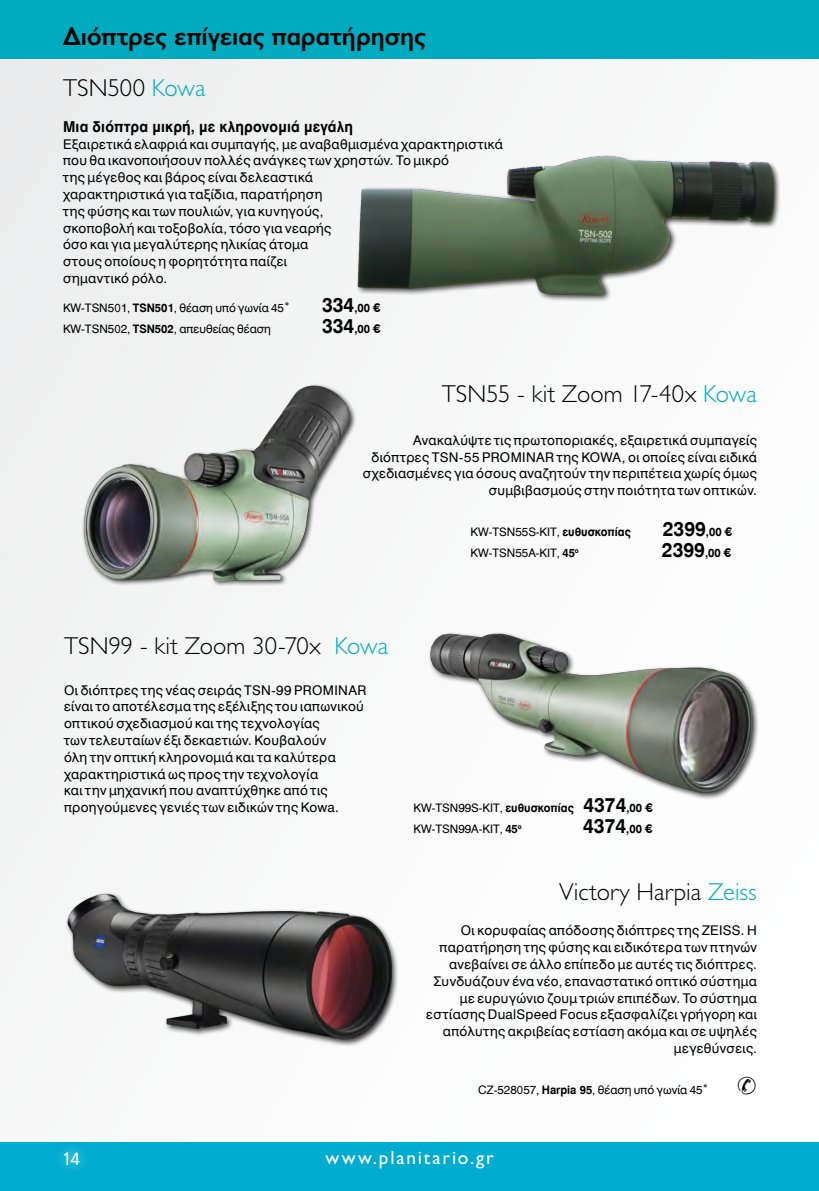
<style>
.page{position:relative;width:819px;height:1191px;background:#fff}
.page>*{position:absolute;margin:0;border:0;box-sizing:border-box;transform-origin:0 0}
.Text{font:26.25px "GR Cf Jeckyl Light Bold";color:#000}
.Text-2{font:300 24.5px "GR Cf Jeckyl";color:#000}
.t1{font:700 21px "PA Sans Serif";color:#000}
.t2{font:19.25px "GR Cf Jeckyl";letter-spacing:.095em;color:#fff}
.Text-3{font:700 15.75px "PA Sans Serif";letter-spacing:.015em;color:#000}
.Text-4{font:14px/16.8px "PA Sans Serif";letter-spacing:.025em;color:#000}
.t3{font:12.25px "PA Sans Serif";color:#000}
.s1{color:#00abbd}
.s2{font-weight:700}
.s3{font-size:12.25px}
.s4{font-weight:700;font-size:21px}
</style>
<div class="page">
<div style="left:0;top:0;width:819px;height:1191px;background:linear-gradient(to right,#00abc6,#00abc7)"></div>
<div style="left:0;top:60px;width:819px;height:1081px;background:#f8f8f9"></div>
<div style="left:54px;top:1142px;width:35px;height:32px;background:#fff;opacity:.75"></div>
<img style="left:357px;top:155px;width:423px;height:146px">
<img style="left:66px;top:893px;width:331px;height:153px">
<img style="left:429px;top:633px;width:329px;height:166px">
<img style="left:82px;top:384px;width:274px;height:202px">
<svg style="left:64px;top:1152px;width:15px;height:13px"></svg>
<p class="Text" style="left:63px;top:22px;width:364px">Διόπτρες επίγειας παρατήρησης</p>
<p class="Text-2" style="left:63px;top:75px;width:144px">TSN500 <span class="s1">Kowa</span></p>
<p class="Text-3" style="left:63px;top:118px;width:291px">Μια διόπτρα μικρή, με κληρονομιά μεγάλη</p>
<p class="Text-4" style="left:63px;top:135px;width:441px">Εξαιρετικά ελαφριά και συμπαγής, με αναβαθμισμένα χαρακτηριστικά που θα ικανοποιήσουν πολλές ανάγκες των χρηστών. Το μικρό<br>της μέγεθος και βάρος είναι δελεαστικά<br>χαρακτηριστικά για ταξίδια, παρατήρηση<br>της φύσης και των πουλιών, για κυνηγούς,<br>σκοποβολή και τοξοβολία, τόσο για νεαρής<br>όσο και για μεγαλύτερης ηλικίας άτομα<br>στους οποίους η φορητότητα παίζει<br>σημαντικό ρόλο.</p>
<p class="t3" style="left:63px;top:301px;width:228px">KW-TSN501, <span class="s2">TSN501</span>, θέαση υπό γωνία 45°</p>
<p class="t1" style="left:322px;top:293px;width:50px">334<span class="s3">,00</span></p>
<p class="t3" style="left:63px;top:322px;width:209px">KW-TSN502, <span class="s2">TSN502</span>, απευθείας θέαση</p>
<p class="t1" style="left:322px;top:314px;width:50px">334<span class="s3">,00</span></p>
<p class="Text-2" style="left:441px;top:381px;width:317px">TSN55 - kit Zoom 17-40x <span class="s1">Kowa</span></p>
<p class="Text-4" style="left:363px;top:431px;width:395px;text-align:right">Ανακαλύψτε τις πρωτοποριακές, εξαιρετικά συμπαγείς διόπτρες TSN-55 PROMINAR της KOWA, οι οποίες είναι ειδικά σχεδιασμένες για όσους αναζητούν την περιπέτεια χωρίς όμως συμβιβασμούς στην ποιότητα των οπτικών.</p>
<p class="t3" style="left:470px;top:525px;width:162px">KW-TSN55S-KIT, <span class="s2">ευθυσκοπίας</span></p>
<p class="t1" style="left:662px;top:517px;width:60px">2399<span class="s3">,00</span></p>
<p class="t3" style="left:470px;top:546px;width:110px">KW-TSN55A-KIT, <span class="s2">45</span><sup>o</sup></p>
<p class="t1" style="left:662px;top:538px;width:60px">2399<span class="s3">,00</span></p>
<p class="Text-2" style="left:64px;top:633px;width:326px">TSN99 - kit Zoom 30-70x <span class="s1">Kowa</span></p>
<p class="Text-4" style="left:64px;top:681px;width:304px">Οι διόπτρες της νέας σειράς TSN-99 PROMINAR είναι το αποτέλεσμα της εξέλιξης του ιαπωνικού οπτικού σχεδιασμού και της τεχνολογίας<br>των τελευταίων έξι δεκαετιών. Κουβαλούν<br>όλη την οπτική κληρονομιά και τα καλύτερα χαρακτηριστικά ως προς την τεχνολογία<br>και την μηχανική που αναπτύχθηκε από τις προηγούμενες γενιές των ειδικών της Kowa.</p>
<p class="t3" style="left:413px;top:801px;width:230px">KW-TSN99S-KIT, <span class="s2">ευθυσκοπίας</span> <span class="s4">4374</span><span class="s2">,00</span></p>
<p class="t3" style="left:413px;top:822px;width:110px">KW-TSN99A-KIT, <span class="s2">45</span><sup>o</sup></p>
<p class="t1" style="left:583px;top:814px;width:60px">4374<span class="s3">,00</span></p>
<p class="Text-2" style="left:559px;top:878px;width:199px">Victory Harpia <span class="s1">Zeiss</span></p>
<p class="Text-4" style="left:426px;top:922px;width:332px;text-align:right">Οι κορυφαίας απόδοσης διόπτρες της ZEISS. Η παρατήρηση της φύσης και ειδικότερα των πτηνών ανεβαίνει σε άλλο επίπεδο με αυτές τις διόπτρες.<br>Συνδυάζουν ένα νέο, επαναστατικό οπτικό σύστημα με ευρυγώνιο ζουμ τριών επιπέδων. Το σύστημα εστίασης DualSpeed Focus εξασφαλίζει γρήγορη και απόλυτης ακριβείας εστίαση ακόμα και σε υψηλές μεγεθύνσεις.</p>
<p class="t3" style="left:478px;top:1082px;width:232px">CZ-528057, <span class="s2">Harpia 95</span>, θέαση υπό γωνία 45°</p>
<h3 class="t2" style="left:325px;top:1148px;width:170px">www.planitario.gr</h3>
</div>
